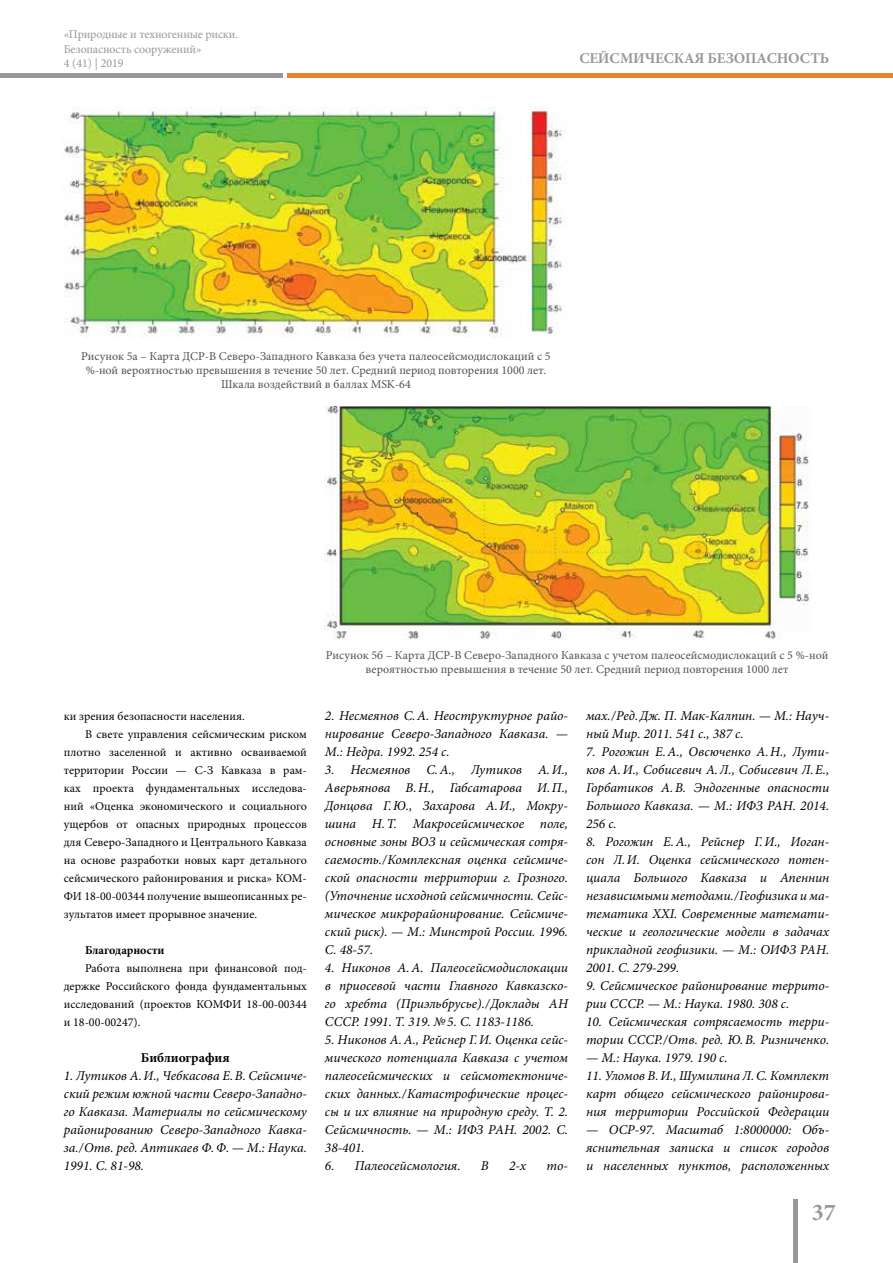
<style>
.page{position:relative;width:893px;height:1263px;background:#fff}
.page>*{position:absolute;margin:0;border:0;box-sizing:border-box;transform-origin:0 0}
.t1{font:700 24px "Minion Pro";color:#98989c}
.t2{font:700 15px "Minion Pro";letter-spacing:-.01em;color:#98989c}
.t3{font:italic 13.5px/18px "Minion Pro";color:#000;text-align:justify}
.t4{font:700 13.5px "Minion Pro";color:#000}
.t5{font:12px/18px "Minion Pro";color:#000;text-align:justify}
.t6{font:12px/14.4px "Minion Pro";color:#504f53;text-align:center}
.t7{font:12px/14.4px "Minion Pro";letter-spacing:-.01em;color:#98989c}
.t8{font:700 12px "Minion Pro";color:#000}
</style>
<div class="page">
<hr style="left:793px;top:1199px;width:4px;height:64px;background:#98989c">
<div style="left:0;top:73px;width:283px;height:5px;background:#98989c"></div>
<div style="left:287px;top:73px;width:606px;height:5px;background:#ef8128"></div>
<img style="left:64px;top:106px;width:502px;height:231px">
<img style="left:325px;top:407px;width:484px;height:233px">
<p class="t7" style="left:64px;top:28px;width:176px">«Природные и техногенные риски.<br>Безопасность сооружений»<br>4 (41) | 2019</p>
<p class="t2" style="left:579px;top:47px;width:251px">СЕЙСМИЧЕСКАЯ БЕЗОПАСНОСТЬ</p>
<p class="t6" style="left:81px;top:349px;width:471px">Рисунок 5а – Карта ДСР-В Северо-Западного Кавказа без учета палеосейсмодислокаций с 5 %-ной вероятностью превышения в течение 50 лет. Средний период повторения 1000 лет.<br>Шкала воздействий в баллах MSK-64</p>
<p class="t5" style="left:64px;top:707px;width:182px">ки зрения безопасности населения.</p>
<p class="t5" style="left:85px;top:725px;width:223px">В свете управления сейсмическим риском</p>
<p class="t5" style="left:64px;top:743px;width:245px">плотно заселенной и активно осваиваемой</p>
<p class="t5" style="left:64px;top:761px;width:245px">территории России — С-З Кавказа в рам-</p>
<p class="t5" style="left:64px;top:779px;width:245px">ках проекта фундаментальных исследова-</p>
<p class="t5" style="left:64px;top:797px;width:245px">ний «Оценка экономического и социального</p>
<p class="t5" style="left:64px;top:815px;width:245px">ущербов от опасных природных процессов</p>
<p class="t5" style="left:64px;top:833px;width:245px">для Северо-Западного и Центрального Кавказа</p>
<p class="t5" style="left:64px;top:851px;width:245px">на основе разработки новых карт детального</p>
<p class="t5" style="left:64px;top:869px;width:245px">сейсмического районирования и риска» КОМ-</p>
<p class="t5" style="left:64px;top:887px;width:245px">ФИ 18‑00‑00344 получение вышеописанных ре-</p>
<p class="t5" style="left:64px;top:905px;width:195px">зультатов имеет прорывное значение.</p>
<p class="t8" style="left:85px;top:942px;width:81px">Благодарности</p>
<p class="t5" style="left:64px;top:959px;width:245px;text-indent:21px">Работа выполнена при финансовой под&shy;держке Российского фонда фундаментальных исследований (проектов КОМФИ 18‑00‑00344 и 18‑00‑00247).</p>
<p class="t4" style="left:141px;top:1048px;width:90px">Библиография</p>
<p class="t3" style="left:64px;top:1067px;width:245px">1. Лутиков А.И., Чебкасова Е.В. Сейсмиче‑ ский режим южной части Северо-Западно‑ го Кавказа. Материалы по сейсмическому районированию Северо-Западного Кавка‑ за./Отв. ред. Аптикаев Ф.Ф. — М.: Наука.<br>1991. C. 81‑98.</p>
<p class="t6" style="left:326px;top:648px;width:504px">Рисунок 5б – Карта ДСР-В Северо-Западного Кавказа с учетом палеосейсмодислокаций с 5 %-ной вероятностью превышения в течение 50 лет. Средний период повторения 1000 лет</p>
<p class="t3" style="left:325px;top:707px;width:245px">2. Несмеянов С.А. Неоструктурное райо‑ нирование Северо-Западного Кавказа. — М.: Недра. 1992. 254 с.</p>
<p class="t3" style="left:325px;top:761px;width:245px">3. Несмеянов С.А., Лутиков А.И., Аверьянова В.Н., Габсатарова И.П., Донцова Г.Ю., Захарова А.И., Мокру‑ шина Н.Т. Макросейсмическое поле, основные зоны ВОЗ и сейсмическая сотря‑ саемость./Комплексная оценка сейсмиче‑ ской опасности территории г. Грозного. (Уточнение исходной сейсмичности. Сейс‑ мическое микрорайонирование. Сейсмиче‑ ский риск). — М.: Минстрой России. 1996.<br>С. 48‑57.</p>
<p class="t3" style="left:325px;top:959px;width:245px">4. Никонов А.А. Палеосейсмодислокации в приосевой части Главного Кавказско‑ го хребта (Приэльбрусье)./Доклады АН СССР. 1991. Т. 319. №5. С. 1183‑1186.</p>
<p class="t3" style="left:325px;top:1031px;width:245px">5. Никонов А.А., Рейснер Г.И. Оценка сейс‑ мического потенциала Кавказа с учетом палеосейсмических и сейсмотектониче‑ ских данных./Катастрофические процес‑ сы и их влияние на природную среду. Т. 2.<br>Сейсмичность. — М.: ИФЗ РАН. 2002. С.<br>38‑401.</p>
<p class="t3" style="left:325px;top:1157px;width:137px">6. Палеосейсмология.</p>
<p class="t3" style="left:481px;top:1157px;width:9px">В</p>
<p class="t3" style="left:509px;top:1157px;width:19px">2‑х</p>
<p class="t3" style="left:547px;top:1157px;width:23px">то‑</p>
<p class="t3" style="left:586px;top:707px;width:245px">мах./Ред.Дж. П. Мак-Калпин. — М.: Науч‑ ный Мир. 2011. 541 с., 387 с.</p>
<p class="t3" style="left:586px;top:743px;width:245px">7. Рогожин Е.А., Овсюченко А.Н., Лути‑ ков А.И., Собисевич А.Л., Собисевич Л.Е., Горбатиков А.В. Эндогенные опасности Большого Кавказа. — М.: ИФЗ РАН. 2014.<br>256 с.</p>
<p class="t3" style="left:586px;top:833px;width:245px">8. Рогожин Е.А., Рейснер Г.И., Иоган‑ сон Л.И. Оценка сейсмического потен‑ циала Большого Кавказа и Апеннин независимыми методами./Геофизика и ма‑ тематика ХХI. Современные математи‑ ческие и геологические модели в задачах прикладной геофизики. — М.: ОИФЗ РАН.<br>2001. С. 279‑299.</p>
<p class="t3" style="left:586px;top:976px;width:245px">9. Сейсмическое районирование террито‑ рии СССР. — М.: Наука. 1980. 308 с.</p>
<p class="t3" style="left:586px;top:1012px;width:245px">10. Сейсмическая сотрясаемость терри‑ тории СССР./Отв. ред. Ю.В. Ризниченко.</p>
<p class="t3" style="left:586px;top:1048px;width:143px">— М.: Наука. 1979. 190 с.</p>
<p class="t3" style="left:586px;top:1066px;width:245px">11. Уломов В.И., Шумилина Л.С. Комплект карт общего сейсмического районирова‑ ния территории Российской Федерации</p>
<p class="t3" style="left:586px;top:1120px;width:245px">— ОСР-97. Масштаб 1:8000000: Объ‑ яснительная записка и список городов и населенных пунктов, расположенных</p>
<h1 class="t1" style="left:812px;top:1195px;width:25px">37</h1>
</div>
